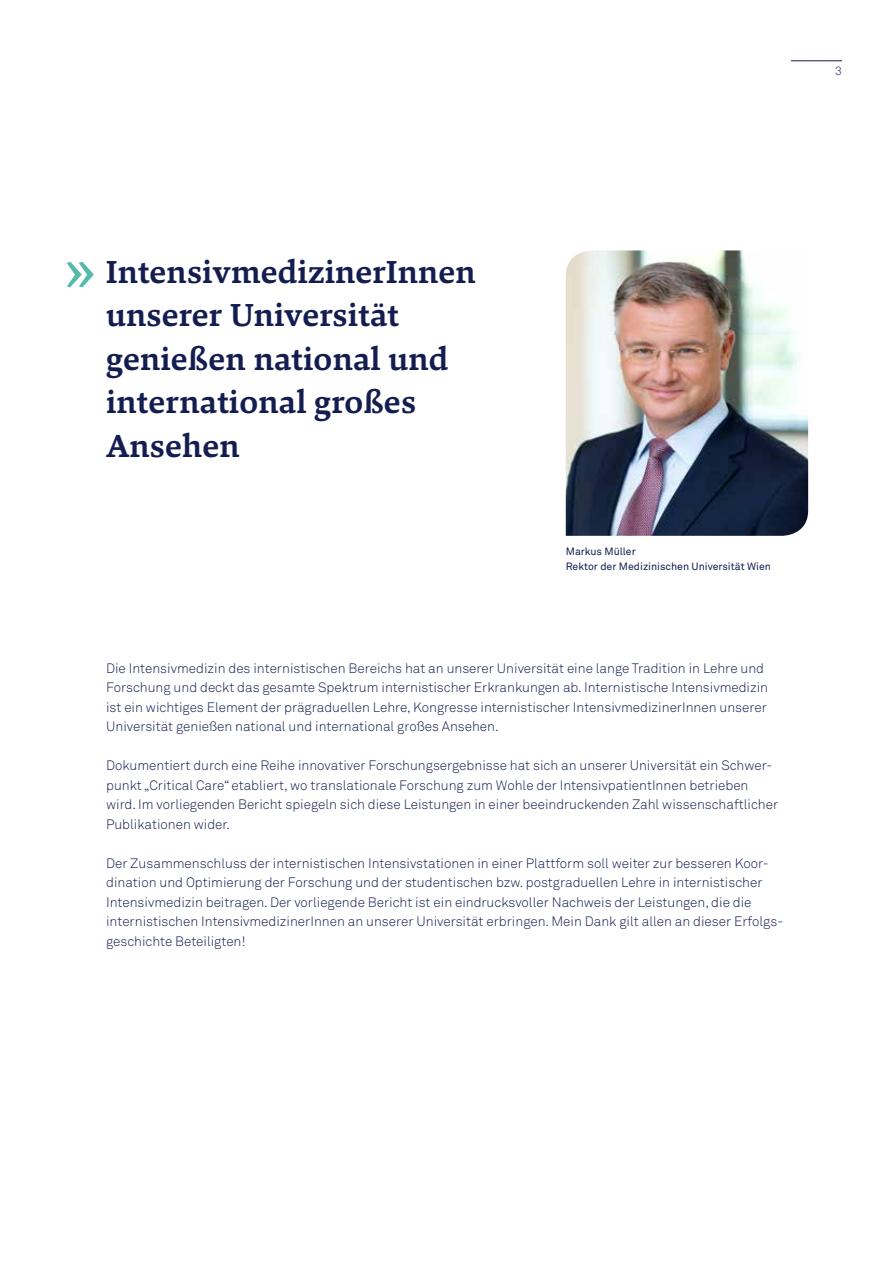
<style>
.page{position:relative;width:893px;height:1263px;background:#fff}
.page>*{position:absolute;margin:0;border:0;box-sizing:border-box;transform-origin:0 0}
.t1{font:67.5px "Danton";color:#54bbab}
.t2{font:700 33px/43.5px "Danton";letter-spacing:.01em;color:#141d50}
.t3{font:300 13.5px/19.5px "Akkurat Pro";color:#141d50}
.t4{font:300 12px "Akkurat Pro";color:#141d50}
.t5{font:10.5px/15px "Akkurat Pro";color:#141d50}
</style>
<div class="page">
<hr style="left:791px;top:60px;width:51px;height:1px;background:#141d50">
<img style="left:566px;top:250px;width:242px;height:286px">
<p class="t4" style="left:835px;top:64px;width:8px">3</p>
<h1 class="t1" style="left:62px;top:225px;width:37px">»</h1>
<h2 class="t2" style="left:106px;top:250px;width:371px">IntensivmedizinerInnen unserer Universität genießen national und international großes<br>Ansehen</h2>
<p class="t5" style="left:566px;top:543px;width:207px">Markus Müller<br>Rektor der Medizinischen Universität Wien</p>
<p class="t3" style="left:106px;top:658px;width:663px">Die Intensivmedizin des internistischen Bereichs hat an unserer Universität eine lange Tradition in Lehre und Forschung und deckt das gesamte Spektrum internistischer Erkrankungen ab. Internistische Intensivmedizin ist ein wichtiges Element der prägraduellen Lehre, Kongresse internistischer IntensivmedizinerInnen unserer Universität genießen national und international großes Ansehen.</p>
<p class="t3" style="left:106px;top:756px;width:673px">Dokumentiert durch eine Reihe innovativer Forschungsergebnisse hat sich an unserer Universität ein Schwer&shy;punkt „Critical Care“ etabliert, wo translationale Forschung zum Wohle der IntensivpatientInnen betrieben wird. Im vorliegenden Bericht spiegeln sich diese Leistungen in einer beeindruckenden Zahl wissenschaftlicher Publikationen wider.</p>
<p class="t3" style="left:106px;top:853px;width:679px">Der Zusammenschluss der internistischen Intensivstationen in einer Plattform soll weiter zur besseren Koor&shy;dination und Optimierung der Forschung und der studentischen bzw. postgraduellen Lehre in internistischer Intensivmedizin beitragen. Der vorliegende Bericht ist ein eindrucksvoller Nachweis der Leistungen, die die internistischen IntensivmedizinerInnen an unserer Universität erbringen. Mein Dank gilt allen an dieser Erfolgs&shy;geschichte Beteiligten!</p>
</div>
